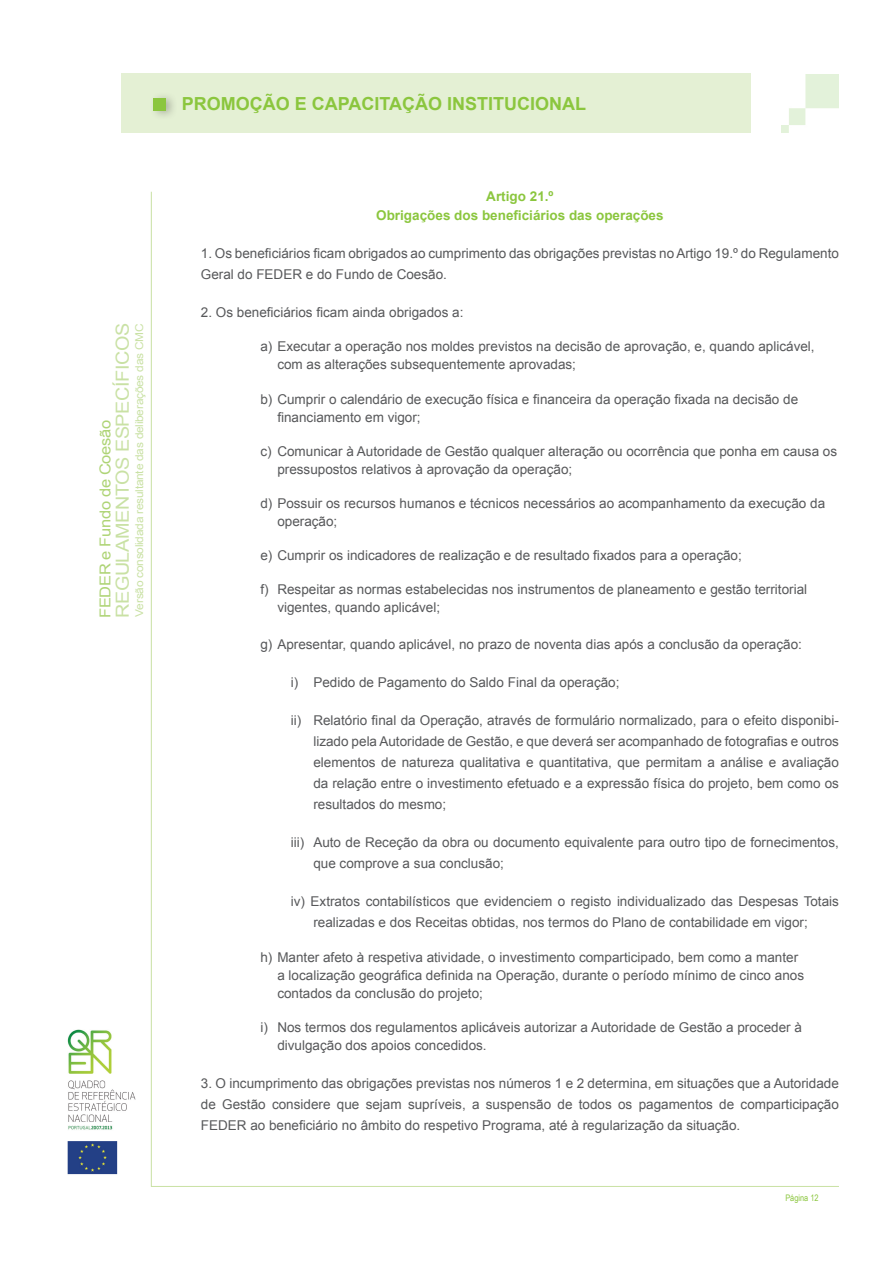
<style>
.page{position:relative;width:893px;height:1263px;background:#fff}
.page>*{position:absolute;margin:0;border:0;box-sizing:border-box;transform-origin:0 0}
.t1{font:700 18px "Arial";color:#8bc63e}
.t2{font:18px "Arial";letter-spacing:-.02em;color:#c9e1a4;scale:1.1 1}
.t3{font:15px "Arial";letter-spacing:-.02em;color:#aed475;scale:1.1 1}
.Texto{font:13.5px/21px "Arial";color:#57585a}
.Texto_ident_3{font:13.5px/18px "Arial";color:#57585a}
.Texto_subtitulo{font:700 13.5px "Arial";color:#8bc63e}
.t4{font:10.8px "Arial";letter-spacing:-.02em;color:#c9e1a4;scale:1.1 1}
.t5{font:9px "Arial Narrow";color:#8bc63e}
</style>
<div class="page">
<img style="left:67px;top:1029px;width:69px;height:146px">
<hr style="left:151px;top:192px;width:1px;height:994px;background:#c9e1a4">
<hr style="left:151px;top:1186px;width:688px;height:1px;background:#c9e1a4">
<div style="left:121px;top:74px;width:630px;height:59px;background:#e4f0d4"></div>
<div style="left:149px;top:91px;width:29px;height:29px;background:#231f20;opacity:.3"></div>
<div style="left:153px;top:99px;width:13px;height:12px;background:#8bc63e"></div>
<img style="left:782px;top:75px;width:57px;height:57px">
<h1 class="t2" style="left:111px;top:618px;width:269px;rotate:-90deg">REGULAMENTOS ESPECÍFICOS</h1>
<p class="t4" style="left:132px;top:616px;width:268px;rotate:-90deg">Versão consolidada resultante das deliberações das CMC</p>
<p class="t3" style="left:95px;top:618px;width:181px;rotate:-90deg">FEDER e Fundo de Coesão</p>
<h1 class="t1" style="left:182px;top:92px;width:406px">PROMOÇÃO E CAPACITAÇÃO INSTITUCIONAL</h1>
<p class="Texto_subtitulo" style="left:486px;top:187px;width:69px">Artigo 21.º</p>
<p class="Texto_subtitulo" style="left:376px;top:206px;width:289px">Obrigações dos beneficiários das operações</p>
<p class="Texto" style="left:201px;top:243px;width:640px">1. Os beneficiários ficam obrigados ao cumprimento das obrigações previstas no Artigo 19.º do Regulamento<br>Geral do FEDER e do Fundo de Coesão.</p>
<p class="Texto" style="left:201px;top:302px;width:264px">2. Os beneficiários ficam ainda obrigados a:</p>
<p class="Texto_ident_3" style="left:277px;top:338px;width:539px;text-indent:-17px">a) Executar a operação nos moldes previstos na decisão de aprovação, e, quando aplicável, com as alterações subsequentemente aprovadas;</p>
<p class="Texto_ident_3" style="left:277px;top:390px;width:522px;text-indent:-17px">b) Cumprir o calendário de execução física e financeira da operação fixada na decisão de financiamento em vigor;</p>
<p class="Texto_ident_3" style="left:277px;top:442px;width:561px;text-indent:-17px">c) Comunicar à Autoridade de Gestão qualquer alteração ou ocorrência que ponha em causa os pressupostos relativos à aprovação da operação;</p>
<p class="Texto_ident_3" style="left:277px;top:494px;width:549px;text-indent:-17px">d) Possuir os recursos humanos e técnicos necessários ao acompanhamento da execução da operação;</p>
<p class="Texto_ident_3" style="left:260px;top:546px;width:483px">e) Cumprir os indicadores de realização e de resultado fixados para a operação;</p>
<p class="Texto_ident_3" style="left:277px;top:581px;width:531px;text-indent:-17px">f) Respeitar as normas estabelecidas nos instrumentos de planeamento e gestão territorial vigentes, quando aplicável;</p>
<p class="Texto_ident_3" style="left:260px;top:636px;width:543px">g) Apresentar, quando aplicável, no prazo de noventa dias após a conclusão da operação:</p>
<p class="Texto" style="left:291px;top:672px;width:330px">i) Pedido de Pagamento do Saldo Final da operação;</p>
<p class="Texto" style="left:313px;top:710px;width:527px;text-align:justify;text-indent:-22px">ii) Relatório final da Operação, através de formulário normalizado, para o efeito disponibi&shy;lizado pela Autoridade de Gestão, e que deverá ser acompanhado de fotografias e outros elementos de natureza qualitativa e quantitativa, que permitam a análise e avaliação da relação entre o investimento efetuado e a expressão física do projeto, bem como os resultados do mesmo;</p>
<p class="Texto" style="left:313px;top:832px;width:527px;text-indent:-22px">iii) Auto de Receção da obra ou documento equivalente para outro tipo de fornecimentos, que comprove a sua conclusão;</p>
<p class="Texto" style="left:313px;top:891px;width:527px;text-indent:-22px">iv) Extratos contabilísticos que evidenciem o registo individualizado das Despesas Totais realizadas e dos Receitas obtidas, nos termos do Plano de contabilidade em vigor;</p>
<p class="Texto_ident_3" style="left:277px;top:948px;width:528px;text-indent:-17px">h) Manter afeto à respetiva atividade, o investimento comparticipado, bem como a manter a localização geográfica definida na Operação, durante o período mínimo de cinco anos contados da conclusão do projeto;</p>
<p class="Texto_ident_3" style="left:277px;top:1018px;width:526px;text-indent:-17px">i) Nos termos dos regulamentos aplicáveis autorizar a Autoridade de Gestão a proceder à divulgação dos apoios concedidos.</p>
<p class="Texto" style="left:201px;top:1073px;width:640px;text-align:justify">3. O incumprimento das obrigações previstas nos números 1 e 2 determina, em situações que a Autoridade de Gestão considere que sejam supríveis, a suspensão de todos os pagamentos de comparticipação FEDER ao beneficiário no âmbito do respetivo Programa, até à regularização da situação.</p>
<p class="t5" style="left:785px;top:1191px;width:35px">Página 12</p>
</div>
